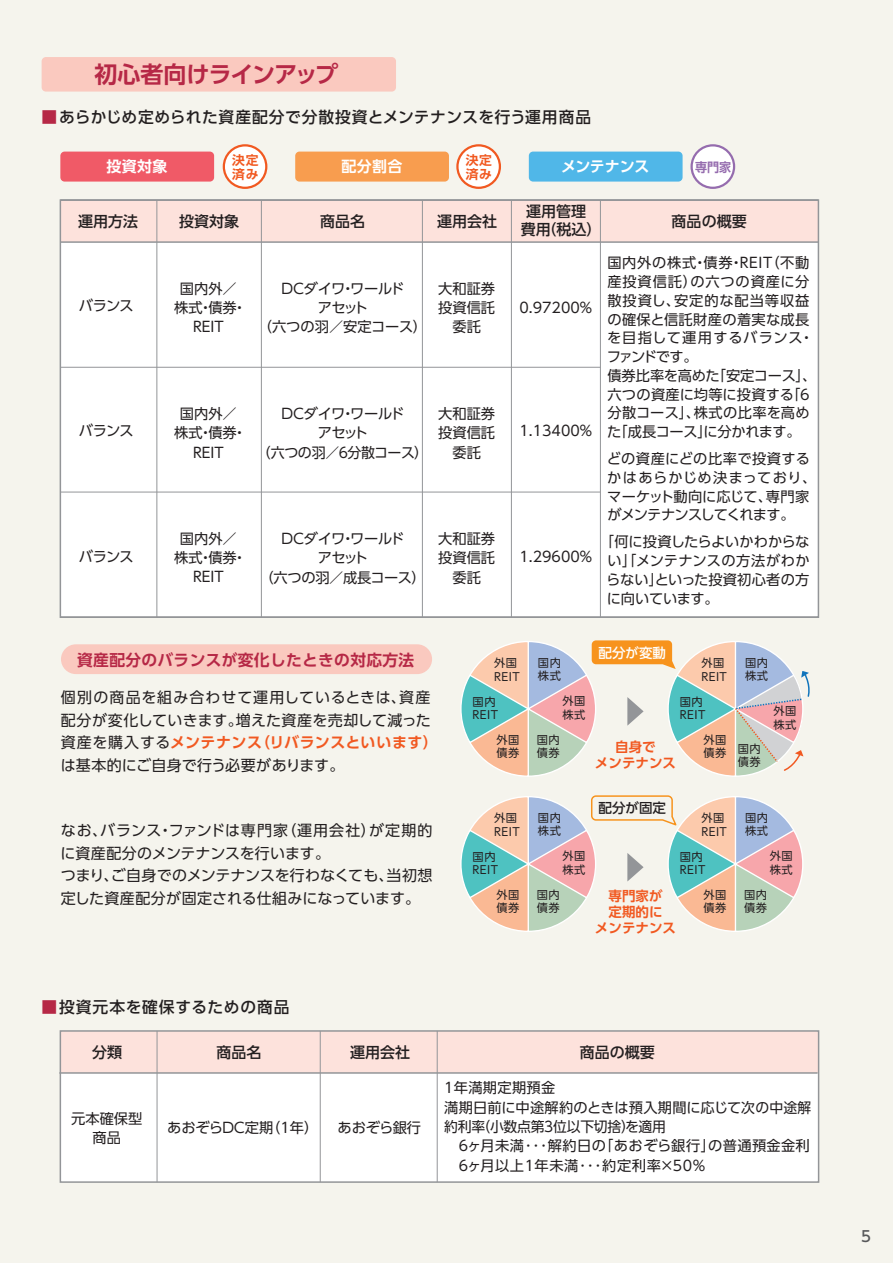
<style>
.page{position:relative;width:893px;height:1263px;background:#f5f4ed}
.page>*{position:absolute;margin:0;border:0;box-sizing:border-box;transform-origin:0 0}
.t1{font:700 22.95px "UD Shin Go Pro De";letter-spacing:-.03em;color:#b62846}
.t2{font:500 15.75px "UD Shin Go Pro";letter-spacing:.04em;color:#231f20}
.t3{font:700 15.75px "UD Shin Go Pro De";letter-spacing:.02em;color:#b62846}
.t4{font:15px/22.5px "UD Shin Go Pro";letter-spacing:.015em;color:#231f20}
.t5{font:15px/22.5px "UD Shin Go Pro";letter-spacing:.045em;color:#231f20}
.t6{font:500 15px/18px "UD Shin Go Pro";color:#231f20}
.t7{font:700 15px "UD Shin Go Pro De";letter-spacing:.03em;color:#f15921}
.t8{font:700 15px "UD Shin Go Pro De";letter-spacing:.02em;color:#fff}
.t9{font:500 15px "UD Shin Go Pro";color:#57585a}
.t10{font:14.25px/19.4px "UD Shin Go Pro";color:#231f20;text-align:center}
.t11{font:14.25px/18.8px "UD Shin Go Pro";letter-spacing:.025em;color:#231f20}
.t12{font:14.25px/19.4px "UD Shin Go Pro";letter-spacing:-.045em;color:#231f20;text-align:center}
.t13{font:14.25px/19.4px "UD Shin Go Pro";letter-spacing:.03em;color:#231f20}
.t14{font:14.25px/19.4px "UD Shin Go Pro";letter-spacing:-.035em;color:#231f20;text-align:center}
.t15{font:700 13.5px/16.2px "UD Shin Go Pro De";color:#f15921;text-align:center}
.t16{font:500 13.5px "UD Shin Go Pro";color:#231f20}
.t17{font:500 13.5px "UD Shin Go Pro";color:#fff}
.t18{font:700 12.75px/13.5px "UD Shin Go Pro De";letter-spacing:.06em;color:#f15921}
.t19{font:700 12.75px "UD Shin Go Pro De";color:#956cae;scale:.95 1}
.t20{font:11.25px/13.5px "UD Shin Go Pro";letter-spacing:.04em;color:#231f20}
.s1{color:#b62846}
.s2{font-family:"UD Shin Go Pro";font-weight:400;color:#231f20}
</style>
<div class="page">
<div style="left:60px;top:209px;width:758px;height:408px;background:#fff"></div>
<div style="left:295px;top:152px;width:154px;height:30px;background:#f89d4f;border-radius:4px"></div>
<div style="left:457px;top:145px;width:43px;height:43px;background:#fff;border-radius:50%"></div>
<div style="left:456px;top:144px;width:45px;height:45px;border:2px solid #f15921;border-radius:50%"></div>
<div style="left:529px;top:152px;width:154px;height:30px;background:#50b7e8;border-radius:4px"></div>
<div style="left:692px;top:145px;width:42px;height:43px;background:#fff;border-radius:50%"></div>
<div style="left:690px;top:144px;width:45px;height:45px;border:2px solid #956cae;border-radius:50%"></div>
<div style="left:224px;top:145px;width:42px;height:43px;background:#fff;border-radius:50%"></div>
<div style="left:223px;top:144px;width:44px;height:45px;border:2px solid #f15921;border-radius:50%"></div>
<div style="left:60px;top:152px;width:154px;height:30px;background:#f05a67;border-radius:4px"></div>
<div style="left:60px;top:200px;width:758px;height:42px;background:#fde2dc"></div>
<hr style="left:60px;top:616px;width:758px;height:2px;background:#939598">
<hr style="left:60px;top:199px;width:758px;height:2px;background:#939598">
<hr style="left:156px;top:200px;width:1px;height:417px;background:#939598">
<hr style="left:60px;top:241px;width:758px;height:2px;background:#939598">
<hr style="left:60px;top:367px;width:540px;height:1px;background:#939598">
<hr style="left:60px;top:492px;width:540px;height:1px;background:#939598">
<hr style="left:261px;top:200px;width:1px;height:417px;background:#939598">
<hr style="left:422px;top:200px;width:1px;height:417px;background:#939598">
<hr style="left:511px;top:200px;width:1px;height:417px;background:#939598">
<hr style="left:600px;top:200px;width:1px;height:417px;background:#939598">
<div style="left:42px;top:57px;width:354px;height:35px;background:#fac9bf;border-radius:4px"></div>
<svg style="left:627px;top:697px;width:17px;height:29px"></svg>
<svg style="left:627px;top:853px;width:17px;height:28px"></svg>
<svg style="left:665px;top:796px;width:138px;height:136px"></svg>
<svg style="left:460px;top:796px;width:136px;height:136px"></svg>
<svg style="left:460px;top:641px;width:139px;height:136px"></svg>
<div style="left:61px;top:644px;width:371px;height:30px;background:#fac9bf;border-radius:15px"></div>
<div style="left:592px;top:640px;width:80px;height:24px;background:#f7931d;border-radius:4px"></div>
<div style="left:591px;top:795px;width:82px;height:26px;border:1px solid #f7931d;border-radius:4px"></div>
<svg style="left:665px;top:640px;width:145px;height:137px"></svg>
<div style="left:60px;top:1040px;width:759px;height:142px;background:#fff"></div>
<div style="left:60px;top:1031px;width:759px;height:41px;background:#fde2dc"></div>
<div style="left:60px;top:1030px;width:759px;height:153px;border:2px solid #939598"></div>
<hr style="left:157px;top:1031px;width:1px;height:151px;background:#939598">
<hr style="left:59px;top:1072px;width:759px;height:2px;background:#939598">
<hr style="left:320px;top:1031px;width:1px;height:151px;background:#939598">
<hr style="left:437px;top:1031px;width:1px;height:151px;background:#939598">
<h1 class="t1" style="left:95px;top:56px;width:245px">初心者向けラインアップ</h1>
<p class="t2" style="left:42px;top:104px;width:551px"><span class="s1">■</span>あらかじめ定められた資産配分で分散投資とメンテナンスを行う運用商品</p>
<p class="t8" style="left:341px;top:154px;width:62px">配分割合</p>
<p class="t18" style="left:466px;top:153px;width:28px">決定済み</p>
<p class="t8" style="left:561px;top:154px;width:90px">メンテナンス</p>
<p class="t19" style="left:695px;top:157px;width:40px">専門家</p>
<p class="t18" style="left:232px;top:153px;width:28px">決定</p>
<p class="t8" style="left:107px;top:154px;width:62px">投資対象</p>
<p class="t18" style="left:232px;top:167px;width:28px">済み</p>
<p class="t6" style="left:78px;top:212px;width:61px">運用方法</p>
<p class="t6" style="left:179px;top:212px;width:61px">投資対象</p>
<p class="t6" style="left:320px;top:212px;width:46px">商品名</p>
<p class="t6" style="left:437px;top:212px;width:61px">運用会社</p>
<p class="t6" style="left:521px;top:202px;width:82px;text-indent:5px">運用管理費用（税込）</p>
<p class="t6" style="left:672px;top:212px;width:77px">商品の概要</p>
<p class="t10" style="left:79px;top:296px;width:57px">バランス</p>
<p class="t10" style="left:79px;top:421px;width:57px">バランス</p>
<p class="t10" style="left:79px;top:547px;width:57px">バランス</p>
<p class="t14" style="left:258px;top:278px;width:171px">ＤＣダイワ・ワールド<br>アセット<br>（六つの羽／安定コース）</p>
<p class="t10" style="left:174px;top:278px;width:74px">国内外／株式・債券・<br>REIT</p>
<p class="t10" style="left:438px;top:278px;width:58px">大和証券投資信託委託</p>
<p class="t10" style="left:174px;top:403px;width:74px">国内外／株式・債券・<br>REIT</p>
<p class="t12" style="left:257px;top:404px;width:173px">ＤＣダイワ・ワールド<br>アセット<br>（六つの羽／６分散コース）</p>
<p class="t10" style="left:438px;top:403px;width:58px">大和証券投資信託委託</p>
<p class="t10" style="left:174px;top:528px;width:74px">国内外／株式・債券・<br>REIT</p>
<p class="t12" style="left:259px;top:528px;width:168px">ＤＣダイワ・ワールド<br>アセット<br>（六つの羽／成長コース）</p>
<p class="t10" style="left:438px;top:529px;width:58px">大和証券投資信託委託</p>
<p class="t10" style="left:520px;top:298px;width:75px">0.97200％</p>
<p class="t10" style="left:520px;top:421px;width:75px">1.13400％</p>
<p class="t10" style="left:520px;top:547px;width:75px">1.29600％</p>
<p class="t11" style="left:607px;top:253px;width:211px">国内外の株式・債券・REIT（不動産投資信託）の六つの資産に分散投資し、安定的な配当等収益の確保と信託財産の着実な成長を目指して運用するバランス・ファンドです。<br>債券比率を高めた「安定コース」、六つの資産に均等に投資する「６分散コース」、株式の比率を高めた「成長コース」に分かれます。</p>
<p class="t10" style="left:607px;top:449px;width:211px;line-height:18.8px;text-align:left">どの資産にどの比率で投資するかはあらかじめ決まっており、マーケット動向に応じて、専門家がメンテナンスしてくれます。</p>
<p class="t10" style="left:606px;top:532px;width:205px;line-height:18.8px;text-align:justify;text-indent:-6px">「何に投資したらよいかわからない」「メンテナンスの方法がわからない」といった投資初心者の方に向いています。</p>
<p class="t3" style="left:77px;top:647px;width:339px">資産配分のバランスが変化したときの対応方法</p>
<p class="t5" style="left:61px;top:686px;width:371px">個別の商品を組み合わせて運用しているときは、資産配分が変化していきます。増えた資産を売却して減った</p>
<p class="t7" style="left:61px;top:730px;width:378px"><span class="s2">資産を購入する</span>メンテナンス（リバランスといいます）</p>
<p class="t4" style="left:61px;top:753px;width:285px">は基本的にご自身で行う必要があります。</p>
<p class="t4" style="left:61px;top:819px;width:374px">なお、バランス・ファンドは専門家（運用会社）が定期的に資産配分のメンテナンスを行います。<br>つまり、ご自身でのメンテナンスを行わなくても、当初想定した資産配分が固定される仕組みになっています。</p>
<p class="t20" style="left:494px;top:656px;width:27px">外国<br>REIT</p>
<p class="t20" style="left:538px;top:655px;width:24px">国内株式</p>
<p class="t17" style="left:599px;top:642px;width:69px">配分が変動</p>
<p class="t20" style="left:701px;top:656px;width:27px">外国<br>REIT</p>
<p class="t20" style="left:745px;top:655px;width:24px">国内株式</p>
<p class="t20" style="left:473px;top:694px;width:27px">国内<br>REIT</p>
<p class="t20" style="left:563px;top:694px;width:24px">外国株式</p>
<p class="t20" style="left:680px;top:694px;width:27px">国内<br>REIT</p>
<p class="t20" style="left:773px;top:704px;width:24px">外国株式</p>
<p class="t20" style="left:496px;top:732px;width:24px">外国債券</p>
<p class="t20" style="left:537px;top:732px;width:24px">国内債券</p>
<p class="t15" style="left:595px;top:738px;width:82px">自身で<br>メンテナンス</p>
<p class="t20" style="left:704px;top:732px;width:24px">外国債券</p>
<p class="t20" style="left:738px;top:741px;width:24px">国内債券</p>
<p class="t20" style="left:494px;top:811px;width:27px">外国<br>REIT</p>
<p class="t20" style="left:538px;top:810px;width:24px">国内株式</p>
<p class="t16" style="left:599px;top:797px;width:69px">配分が固定</p>
<p class="t20" style="left:701px;top:811px;width:27px">外国<br>REIT</p>
<p class="t20" style="left:745px;top:810px;width:24px">国内株式</p>
<p class="t20" style="left:473px;top:849px;width:27px">国内<br>REIT</p>
<p class="t20" style="left:563px;top:849px;width:24px">外国株式</p>
<p class="t20" style="left:680px;top:849px;width:27px">国内<br>REIT</p>
<p class="t20" style="left:770px;top:849px;width:24px">外国株式</p>
<p class="t20" style="left:496px;top:888px;width:24px">外国債券</p>
<p class="t20" style="left:537px;top:887px;width:24px">国内債券</p>
<p class="t15" style="left:595px;top:887px;width:82px">専門家が<br>定期的に<br>メンテナンス</p>
<p class="t20" style="left:704px;top:888px;width:24px">外国債券</p>
<p class="t20" style="left:744px;top:887px;width:24px">国内債券</p>
<p class="t2" style="left:42px;top:994px;width:250px"><span class="s1">■</span>投資元本を確保するための商品</p>
<p class="t6" style="left:92px;top:1043px;width:32px">分類</p>
<p class="t6" style="left:216px;top:1043px;width:46px">商品名</p>
<p class="t6" style="left:350px;top:1043px;width:61px">運用会社</p>
<p class="t6" style="left:580px;top:1043px;width:77px">商品の概要</p>
<p class="t10" style="left:71px;top:1108px;width:73px">元本確保型商品</p>
<p class="t12" style="left:167px;top:1117px;width:153px">あおぞらＤＣ定期（1年）</p>
<p class="t10" style="left:338px;top:1117px;width:85px">あおぞら銀行</p>
<p class="t10" style="left:444px;top:1078px;width:369px;text-align:left">1年満期定期預金<br>満期日前に中途解約のときは預入期間に応じて次の中途解約利率（小数点第3位以下切捨）を適用</p>
<p class="t13" style="left:459px;top:1136px;width:353px">6ヶ月未満･･･解約日の「あおぞら銀行」の普通預金金利<br>6ヶ月以上1年未満･･･約定利率×50%</p>
<p class="t9" style="left:861px;top:1224px;width:11px">5</p>
</div>
